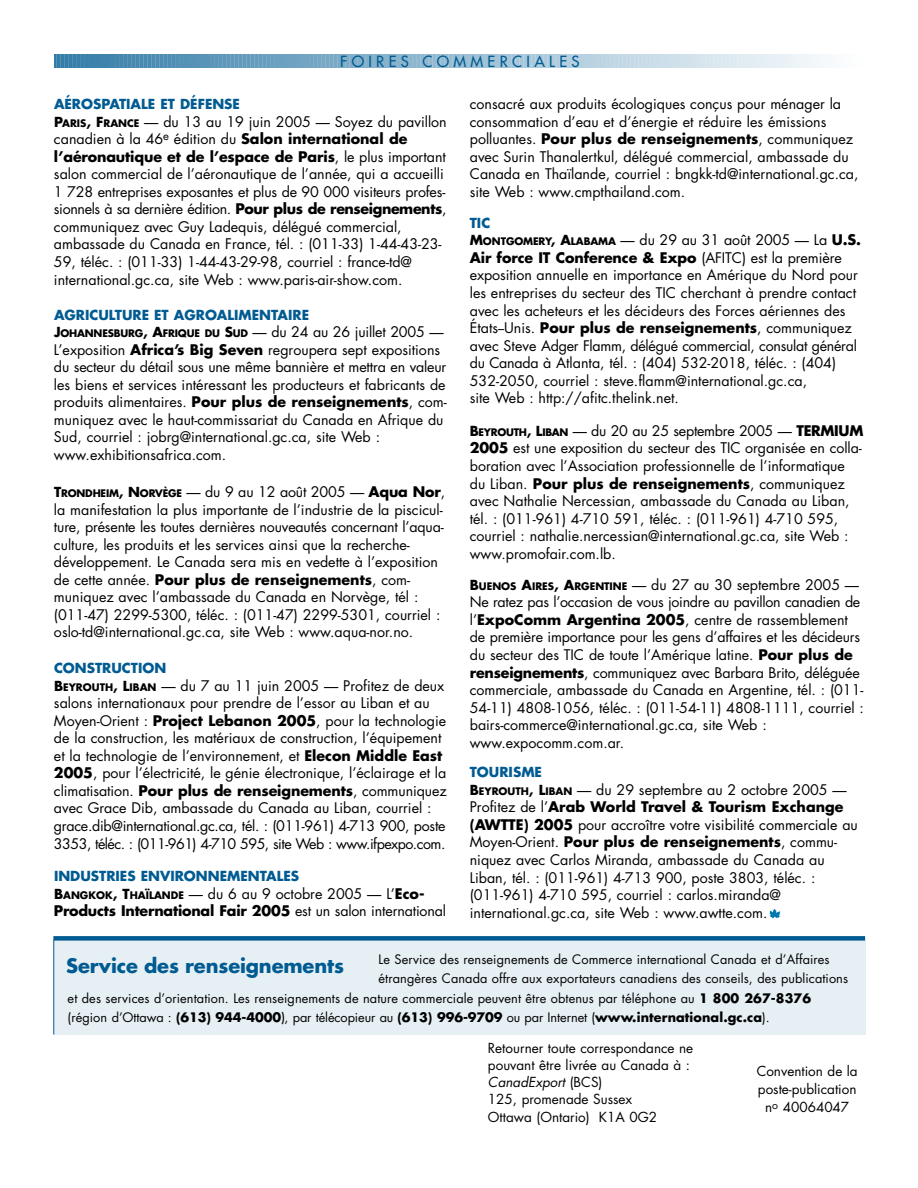
<style>
.page{position:relative;width:918px;height:1188px;background:#fff}
.page>*{position:absolute;margin:0;border:0;box-sizing:border-box;transform-origin:0 0}
.t1{font:700 19.5px "Futura";letter-spacing:-.005em;color:#005b92}
.t2{font:15px "Futura";letter-spacing:.29em;color:#005b92}
.t3{font:14.25px/17.5px "Futura";color:#000}
.t4{font:13.5px/17.2px "Futura";color:#000}
.t5{font:700 13.5px "Futura";color:#005b92}
.t6{font:12.75px "Futura";letter-spacing:.005em;color:#000}
.t7{font:700 10.2px "Futura";letter-spacing:-.02em;color:#000}
.s1{font-weight:700;font-size:13.5px}
.s2{font-weight:700;font-size:10.2px}
.s3{font-weight:700}
.s4{font-size:13.5px}
.s5{font-weight:400;font-size:14.25px}
.s6{font-style:inherit}
.s7{font-style:italic}
</style>
<div class="page">
<svg style="left:54px;top:54px;width:770px;height:14px;background:#95bbd1"></svg>
<div style="left:54px;top:940px;width:811px;height:94px;background:#e6eff4"></div>
<div style="left:53px;top:936px;width:812px;height:5px;background:#005b92"></div>
<hr style="left:53px;top:940px;width:1px;height:95px;background:#005b92">
<svg style="left:769px;top:908px;width:12px;height:11px"></svg>
<p class="t2" style="left:340px;top:54px;width:241px">FOIRES COMMERCIALES</p>
<p class="t5" style="left:54px;top:98px;width:188px">AÉROSPATIALE ET DÉFENSE</p>
<p class="t3" style="left:54px;top:114px;width:394px"><span class="s1">P</span><span class="s2">ARIS</span><span class="s1">, F</span><span class="s2">RANCE</span> — du 13 au 19 juin 2005 — Soyez du pavillon canadien à la 46<sup>e</sup> édition du <span class="s3">Salon international de l’aéronautique et de l’espace de Paris</span>, le plus important salon commercial de l’aéronautique de l’année, qui a accueilli 1 728 entreprises exposantes et plus de 90 000 visiteurs profes&shy;sionnels à sa dernière édition. <span class="s3">Pour plus de renseignements</span>, communiquez avec Guy Ladequis, délégué commercial, ambassade du Canada en France, tél. : (011-33) 1-44-43-23- 59, téléc. : (011-33) 1-44-43-29-98, courriel : france-td@ international.gc.ca, site Web : www.paris-air-show.com.</p>
<p class="t5" style="left:54px;top:308px;width:257px">AGRICULTURE ET AGROALIMENTAIRE</p>
<p class="t7" style="left:54px;top:329px;width:391px"><span class="s4">J</span>OHANNESBURG<span class="s4">, A</span>FRIQUE DU <span class="s4">S</span>UD <span class="s5">— du 24 au 26 juillet 2005 —</span></p>
<p class="t3" style="left:54px;top:342px;width:394px">L’exposition <span class="s3">Africa’s Big Seven</span> regroupera sept expositions du secteur du détail sous une même bannière et mettra en valeur les biens et services intéressant les producteurs et fabricants de produits alimentaires. <span class="s3">Pour plus de renseignements</span>, com&shy;muniquez avec le haut-commissariat du Canada en Afrique du Sud, courriel : jobrg@international.gc.ca, site Web : www.exhibitionsafrica.com.</p>
<p class="t3" style="left:54px;top:484px;width:393px"><span class="s1">T</span><span class="s2">RONDHEIM</span><span class="s1">, N</span><span class="s2">ORVÈGE</span> — du 9 au 12 août 2005 — <span class="s3">Aqua Nor</span>, la manifestation la plus importante de l’industrie de la piscicul&shy;ture, présente les toutes dernières nouveautés concernant l’aqua&shy;culture, les produits et les services ainsi que la recherche&shy;développement. Le Canada sera mis en vedette à l’exposition de cette année. <span class="s3">Pour plus de renseignements</span>, com&shy;muniquez avec l’ambassade du Canada en Norvège, tél : (011-47) 2299-5300, téléc. : (011-47) 2299-5301, courriel : oslo-td@international.gc.ca, site Web : www.aqua-nor.no.</p>
<p class="t5" style="left:54px;top:662px;width:114px">CONSTRUCTION</p>
<p class="t3" style="left:54px;top:678px;width:394px"><span class="s1">B</span><span class="s2">EYROUTH</span><span class="s1">, L</span><span class="s2">IBAN</span> — du 7 au 11 juin 2005 — Profitez de deux salons internationaux pour prendre de l’essor au Liban et au Moyen-Orient : <span class="s3">Project Lebanon 2005</span>, pour la technologie de la construction, les matériaux de construction, l’équipement et la technologie de l’environnement, et <span class="s3">Elecon Middle East 2005</span>, pour l’électricité, le génie électronique, l’éclairage et la climatisation. <span class="s3">Pour plus de renseignements</span>, communiquez avec Grace Dib, ambassade du Canada au Liban, courriel : grace.dib@international.gc.ca, tél. : (011-961) 4-713 900, poste 3353, téléc. : (011-961) 4-710 595, site Web : www.ifpexpo.com.</p>
<p class="t5" style="left:54px;top:870px;width:247px">INDUSTRIES ENVIRONNEMENTALES</p>
<p class="t3" style="left:54px;top:886px;width:394px"><span class="s1">B</span><span class="s2">ANGKOK</span><span class="s1">, T</span><span class="s2">HAÏLANDE</span> — du 6 au 9 octobre 2005 — L’<span class="s3">Eco-<br>Products International Fair 2005</span> est un salon international</p>
<p class="t3" style="left:470px;top:96px;width:390px">consacré aux produits écologiques conçus pour ménager la consommation d’eau et d’énergie et réduire les émissions polluantes. <span class="s3">Pour plus de renseignements</span>, communiquez avec Surin Thanalertkul, délégué commercial, ambassade du Canada en Thaïlande, courriel : bngkk-td@international.gc.ca, site Web : www.cmpthailand.com.</p>
<p class="t5" style="left:470px;top:217px;width:22px">TIC</p>
<p class="t3" style="left:470px;top:233px;width:393px"><span class="s1">M</span><span class="s2">ONTGOMERY</span><span class="s1">, A</span><span class="s2">LABAMA</span> — du 29 au 31 août 2005 — La <span class="s3">U.S.<br>Air force IT Conference &amp; Expo</span> (AFITC) est la première exposition annuelle en importance en Amérique du Nord pour les entreprises du secteur des TIC cherchant à prendre contact avec les acheteurs et les décideurs des Forces aériennes des États--Unis. <span class="s3">Pour plus de renseignements</span>, communiquez avec Steve Adger Flamm, délégué commercial, consulat général du Canada à Atlanta, tél. : (404) 532-2018, téléc. : (404)<br>532-2050, courriel : steve.flamm@international.gc.ca,<br>site Web : http://afitc.thelink.net.</p>
<p class="t3" style="left:470px;top:423px;width:395px"><span class="s1">B</span><span class="s2">EYROUTH</span><span class="s1">, L</span><span class="s2">IBAN</span> — du 20 au 25 septembre 2005 — <span class="s3">TERMIUM 2005</span> est une exposition du secteur des TIC organisée en colla&shy;boration avec l’Association professionnelle de l’informatique du Liban. <span class="s3">Pour plus de renseignements</span>, communiquez avec Nathalie Nercessian, ambassade du Canada au Liban, tél. : (011-961) 4-710 591, téléc. : (011-961) 4-710 595, courriel : nathalie.nercessian@international.gc.ca, site Web : www.promofair.com.lb.</p>
<p class="t3" style="left:470px;top:577px;width:396px"><span class="s1">B</span><span class="s2">UENOS</span> <span class="s1">A</span><span class="s2">IRES</span><span class="s1">, A</span><span class="s2">RGENTINE</span> — du 27 au 30 septembre 2005 — Ne ratez pas l’occasion de vous joindre au pavillon canadien de l’<span class="s3">ExpoComm Argentina 2005</span>, centre de rassemblement de première importance pour les gens d’affaires et les décideurs du secteur des TIC de toute l’Amérique latine. <span class="s3">Pour plus de renseignements</span>, communiquez avec Barbara Brito, déléguée commerciale, ambassade du Canada en Argentine, tél. : (011- 54-11) 4808-1056, téléc. : (011-54-11) 4808-1111, courriel : bairs-commerce@international.gc.ca, site Web : www.expocomm.com.ar.</p>
<p class="t5" style="left:470px;top:766px;width:74px">TOURISME</p>
<p class="t3" style="left:470px;top:782px;width:390px"><span class="s1">B</span><span class="s2">EYROUTH</span><span class="s1">, L</span><span class="s2">IBAN</span> — du 29 septembre au 2 octobre 2005 — Profitez de l’<span class="s3">Arab World Travel &amp; Tourism Exchange (AWTTE) 2005</span> pour accroître votre visibilité commerciale au Moyen-Orient. <span class="s3">Pour plus de renseignements</span>, commu&shy;niquez avec Carlos Miranda, ambassade du Canada au Liban, tél. : (011-961) 4-713 900, poste 3803, téléc. : (011-961) 4-710 595, courriel : carlos.miranda@ international.gc.ca, site Web : www.awtte.com.</p>
<p class="t6" style="left:379px;top:953px;width:453px">Le Service des renseignements de Commerce international Canada et d’Affaires</p>
<p class="t6" style="left:379px;top:973px;width:471px">étrangères Canada offre aux exportateurs canadiens des conseils, des publications</p>
<p class="t6" style="left:68px;top:992px;width:745px">et des services d’orientation. Les renseignements de nature commerciale peuvent être obtenus par téléphone au <span class="s3">1 800 267-8376</span></p>
<p class="t6" style="left:68px;top:1012px;width:704px">(région d’Ottawa : <span class="s3">(613) 944-4000</span><span class="s6">)</span>, par télécopieur au <span class="s3">(613) 996-9709</span> ou par Internet (<span class="s3">www.international.gc.ca</span>).</p>
<h1 class="t1" style="left:66px;top:957px;width:279px">Service des renseignements</h1>
<p class="t4" style="left:488px;top:1040px;width:207px">Retourner toute correspondance ne pouvant être livrée au Canada à :<br><span class="s7">CanadExport</span> (BCS)<br>125, promenade Sussex<br>Ottawa (Ontario) K1A 0G2</p>
<p class="t4" style="left:757px;top:1063px;width:103px;line-height:18px;text-align:center">Convention de la poste-publication n<sup>o</sup> 40064047</p>
</div>
